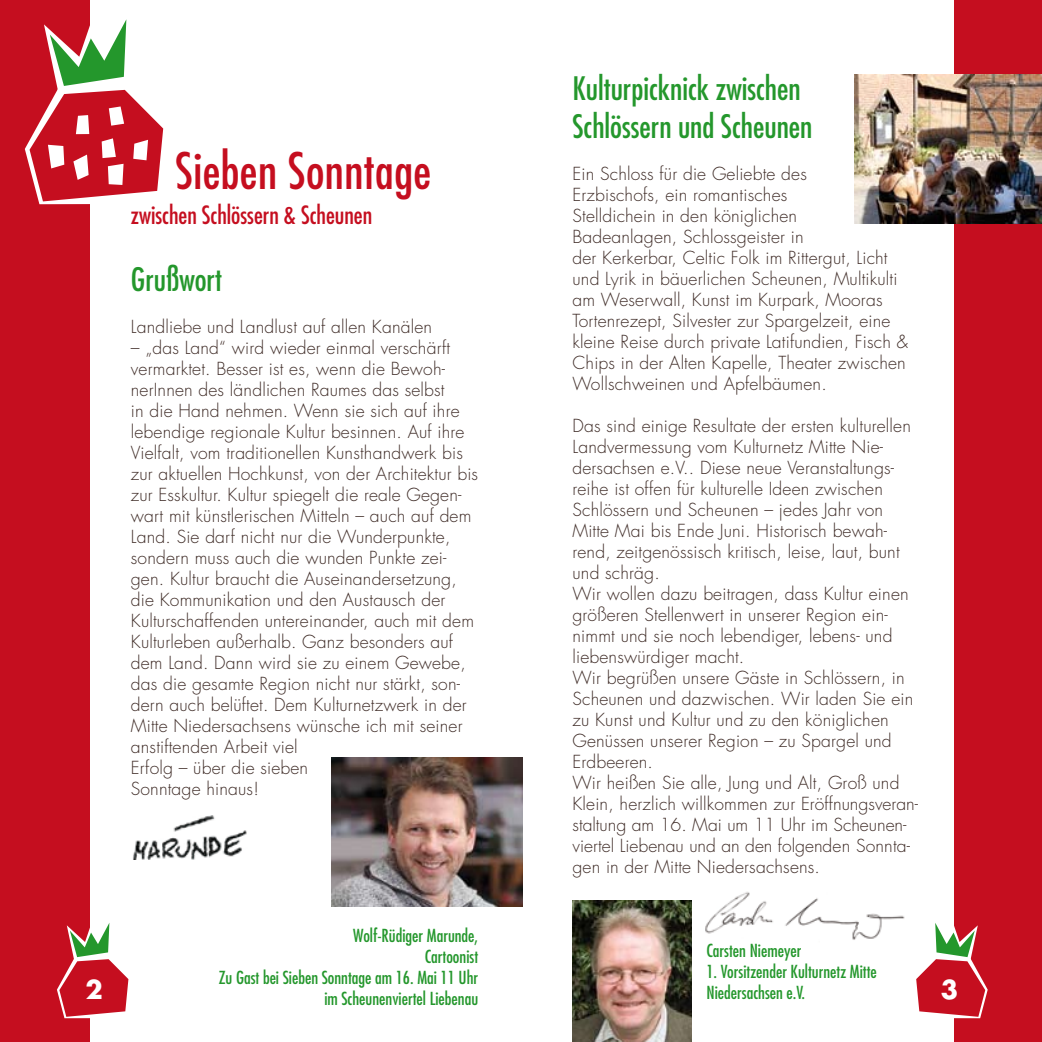
<style>
.page{position:relative;width:1042px;height:1042px;background:#fff}
.page>*{position:absolute;margin:0;border:0;box-sizing:border-box;transform-origin:0 0}
.t1{font:condensed 49px "Futura";letter-spacing:.01em;color:#c50e1f}
.t2{font:condensed 31.5px/37.8px "Futura";color:#24972c}
.t3{font:700 25.2px "Futura";color:#fff}
.t4{font:condensed 24.5px "Futura";color:#c50e1f}
.t5{font:300 17.5px/21px "Futura";letter-spacing:.01em;color:#3f2c27}
.t6{font:condensed 17.5px/21px "Futura";color:#24972c;text-align:right}
</style>
<div class="page">
<div style="left:954px;top:0;width:88px;height:1042px;background:#c50e1f"></div>
<div style="left:0;top:0;width:89px;height:1042px;background:#c50e1f"></div>
<svg style="left:25px;top:1px;width:139px;height:203px"></svg>
<svg style="left:916px;top:923px;width:71px;height:95px"></svg>
<img style="left:133px;top:815px;width:114px;height:44px">
<img style="left:854px;top:74px;width:188px;height:149px">
<svg style="left:57px;top:913px;width:72px;height:105px"></svg>
<img style="left:332px;top:757px;width:191px;height:149px">
<img style="left:705px;top:891px;width:200px;height:49px">
<img style="left:572px;top:900px;width:119px;height:142px">
<h1 class="t1" style="left:175px;top:140px;width:257px">Sieben Sonntage</h1>
<h3 class="t4" style="left:131px;top:199px;width:243px">zwischen Schlössern &amp; Scheunen</h3>
<h2 class="t2" style="left:131px;top:259px;width:93px">Grußwort</h2>
<p class="t5" style="left:131px;top:316px;width:303px">Landliebe und Landlust auf allen Kanälen</p>
<p class="t5" style="left:131px;top:337px;width:349px">– „das Land“ wird wieder einmal verschärft vermarktet. Besser ist es, wenn die Bewoh&shy;nerInnen des ländlichen Raumes das selbst<br>in die Hand nehmen. Wenn sie sich auf ihre lebendige regionale Kultur besinnen. Auf ihre Vielfalt, vom traditionellen Kunsthandwerk bis zur aktuellen Hochkunst, von der Architektur bis zur Esskultur. Kultur spiegelt die reale Gegen&shy;wart mit künstlerischen Mitteln – auch auf dem Land. Sie darf nicht nur die Wunderpunkte, sondern muss auch die wunden Punkte zei&shy;gen. Kultur braucht die Auseinandersetzung, die Kommunikation und den Austausch der Kulturschaffenden untereinander, auch mit dem Kulturleben außerhalb. Ganz besonders auf dem Land. Dann wird sie zu einem Gewebe, das die gesamte Region nicht nur stärkt, son&shy;dern auch belüftet. Dem Kulturnetzwerk in der Mitte Niedersachsens wünsche ich mit seiner anstiftenden Arbeit viel<br>Erfolg – über die sieben<br>Sonntage hinaus!</p>
<p class="t6" style="left:219px;top:924px;width:261px">Wolf-Rüdiger Marunde,<br>Cartoonist<br>Zu Gast bei Sieben Sonntage am 16. Mai 11 Uhr</p>
<h3 class="t3" style="left:86px;top:972px;width:19px">2</h3>
<p class="t6" style="left:324px;top:987px;width:155px">im Scheunenviertel Liebenau</p>
<h2 class="t2" style="left:572px;top:69px;width:241px">Kulturpicknick zwischen<br>Schlössern und Scheunen</h2>
<p class="t5" style="left:572px;top:163px;width:337px">Ein Schloss für die Geliebte des<br>Erzbischofs, ein romantisches<br>Stelldichein in den königlichen<br>Badeanlagen, Schlossgeister in<br>der Kerkerbar, Celtic Folk im Rittergut, Licht und Lyrik in bäuerlichen Scheunen, Multikulti am Weserwall, Kunst im Kurpark, Mooras Tortenrezept, Silvester zur Spargelzeit, eine kleine Reise durch private Latifundien, Fisch &amp; Chips in der Alten Kapelle, Theater zwischen Wollschweinen und Apfelbäumen.</p>
<p class="t5" style="left:572px;top:415px;width:347px">Das sind einige Resultate der ersten kulturellen Landvermessung vom Kulturnetz Mitte Nie&shy;dersachsen e.V.. Diese neue Veranstaltungs&shy;reihe ist offen für kulturelle Ideen zwischen Schlössern und Scheunen – jedes Jahr von Mitte Mai bis Ende Juni. Historisch bewah&shy;rend, zeitgenössisch kritisch, leise, laut, bunt und schräg.<br>Wir wollen dazu beitragen, dass Kultur einen größeren Stellenwert in unserer Region ein&shy;nimmt und sie noch lebendiger, lebens- und liebenswürdiger macht.<br>Wir begrüßen unsere Gäste in Schlössern, in Scheunen und dazwischen. Wir laden Sie ein zu Kunst und Kultur und zu den königlichen Genüssen unserer Region – zu Spargel und Erdbeeren.<br>Wir heißen Sie alle, Jung und Alt, Groß und Klein, herzlich willkommen zur Eröffnungsveran&shy;staltung am 16. Mai um 11 Uhr im Scheunen&shy;viertel Liebenau und an den folgenden Sonnta&shy;gen in der Mitte Niedersachsens.</p>
<p class="t6" style="left:706px;top:940px;width:97px">Carsten Niemeyer</p>
<p class="t6" style="left:706px;top:961px;width:172px;text-align:left">1. Vorsitzender Kulturnetz Mitte<br>Niedersachsen e.V.</p>
<h3 class="t3" style="left:941px;top:972px;width:19px">3</h3>
</div>
